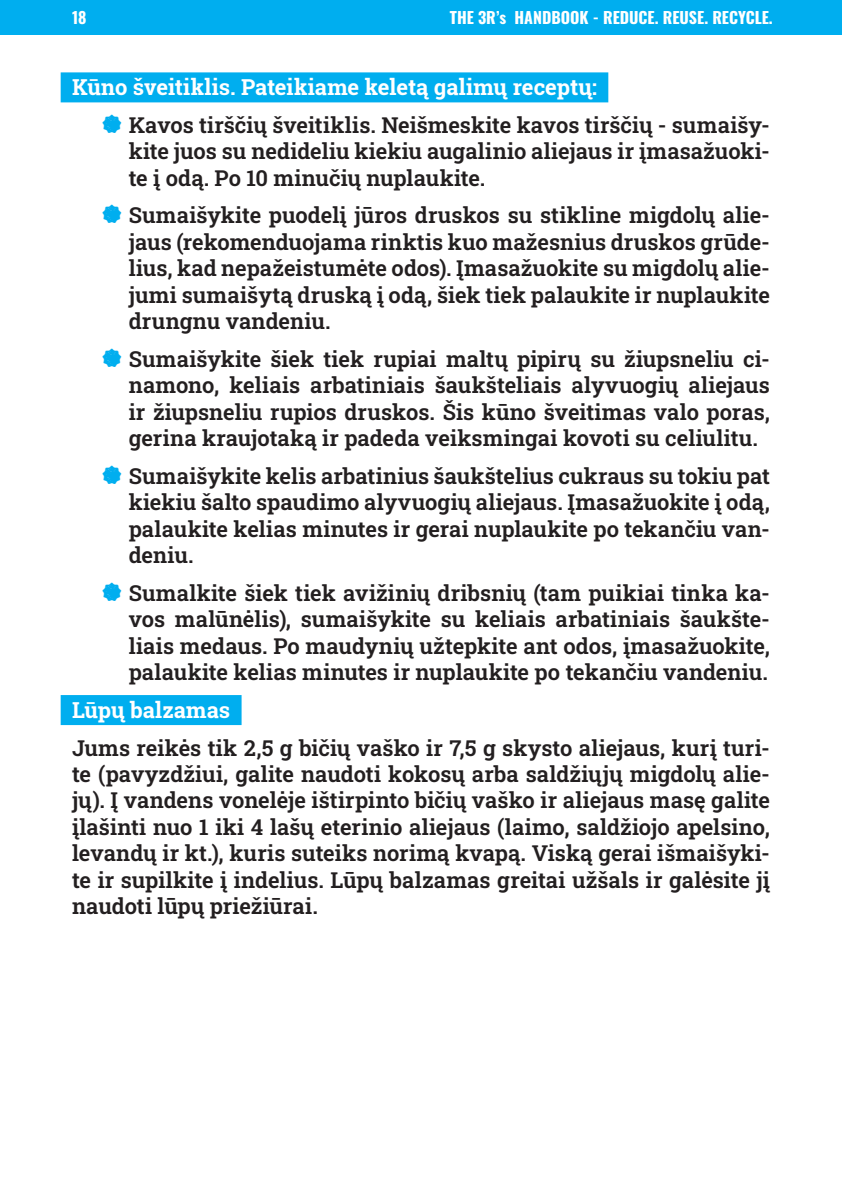
<style>
.page{position:relative;width:842px;height:1191px;background:#fff}
.page>*{position:absolute;margin:0;border:0;box-sizing:border-box;transform-origin:0 0}
.Paragraph_Style_1{font:600 22px/26.4px "Roboto Slab";color:#231f20;text-align:justify}
.Bullet{font:700 22px "Roboto Slab";color:#fff}
.t1{font:700 16px "Oswald";color:#fff}
.s1{font-family:"Nexa Rust Extras Free";font-weight:400;font-size:46px;color:#00aeef}
</style>
<div class="page">
<div style="left:0;top:0;width:842px;height:34px;background:#00aeef"></div>
<div style="left:61px;top:72px;width:547px;height:30px;background:#00aeef"></div>
<div style="left:61px;top:695px;width:181px;height:30px;background:#00aeef"></div>
<p class="t1" style="left:72px;top:3px;width:16px">18</p>
<p class="t1" style="left:450px;top:3px;width:324px">THE 3R’s HANDBOOK - REDUCE. REUSE. RECYCLE.</p>
<p class="Bullet" style="left:72px;top:72px;width:526px">Kūno šveitiklis. Pateikiame keletą galimų receptų:</p>
<p class="Paragraph_Style_1" style="left:129px;top:111px;width:643px;text-indent:-28px"><span class="s1">A</span> Kavos tirščių šveitiklis. Neišmeskite kavos tirščių - sumaišy&shy;kite juos su nedideliu kiekiu augalinio aliejaus ir įmasažuoki&shy;te į odą. Po 10 minučių nuplaukite.</p>
<p class="Paragraph_Style_1" style="left:129px;top:202px;width:643px;text-indent:-28px"><span class="s1">A</span> Sumaišykite puodelį jūros druskos su stikline migdolų alie&shy;jaus (rekomenduojama rinktis kuo mažesnius druskos grūde&shy;lius, kad nepažeistumėte odos). Įmasažuokite su migdolų alie&shy;jumi sumaišytą druską į odą, šiek tiek palaukite ir nuplaukite drungnu vandeniu.</p>
<p class="Paragraph_Style_1" style="left:129px;top:345px;width:643px;text-indent:-28px"><span class="s1">A</span> Sumaišykite šiek tiek rupiai maltų pipirų su žiupsneliu ci&shy;namono, keliais arbatiniais šaukšteliais alyvuogių aliejaus ir žiupsneliu rupios druskos. Šis kūno šveitimas valo poras, gerina kraujotaką ir padeda veiksmingai kovoti su celiulitu.</p>
<p class="Paragraph_Style_1" style="left:129px;top:462px;width:643px;text-indent:-28px"><span class="s1">A</span> Sumaišykite kelis arbatinius šaukštelius cukraus su tokiu pat kiekiu šalto spaudimo alyvuogių aliejaus. Įmasažuokite į odą, palaukite kelias minutes ir gerai nuplaukite po tekančiu van&shy;deniu.</p>
<p class="Paragraph_Style_1" style="left:129px;top:579px;width:643px;text-indent:-28px"><span class="s1">A</span> Sumalkite šiek tiek avižinių dribsnių (tam puikiai tinka ka&shy;vos malūnėlis), sumaišykite su keliais arbatiniais šaukšte&shy;liais medaus. Po maudynių užtepkite ant odos, įmasažuokite, palaukite kelias minutes ir nuplaukite po tekančiu vandeniu.</p>
<p class="Bullet" style="left:72px;top:694px;width:160px">Lūpų balzamas</p>
<p class="Paragraph_Style_1" style="left:72px;top:733px;width:699px">Jums reikės tik 2,5 g bičių vaško ir 7,5 g skysto aliejaus, kurį turi&shy;te (pavyzdžiui, galite naudoti kokosų arba saldžiųjų migdolų alie&shy;jų). Į vandens vonelėje ištirpinto bičių vaško ir aliejaus masę galite įlašinti nuo 1 iki 4 lašų eterinio aliejaus (laimo, saldžiojo apelsino, levandų ir kt.), kuris suteiks norimą kvapą. Viską gerai išmaišyki&shy;te ir supilkite į indelius. Lūpų balzamas greitai užšals ir galėsite jį naudoti lūpų priežiūrai.</p>
</div>
